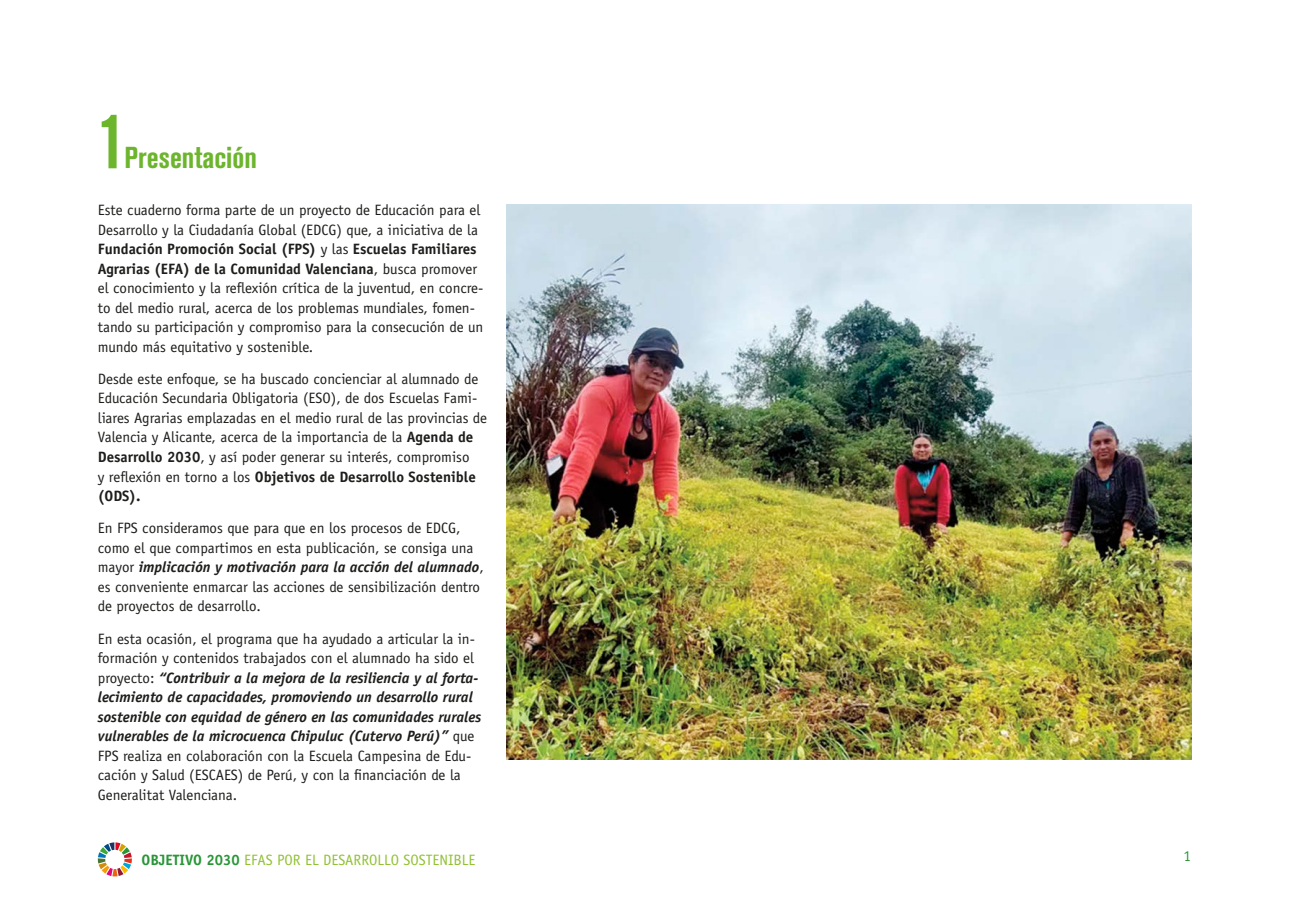
<style>
.page{position:relative;width:1289px;height:919px;background:#fff}
.page>*{position:absolute;margin:0;border:0;box-sizing:border-box;transform-origin:0 0}
.t1{font:700 condensed 30px "Akzidenz Grotesk BQ";color:#6cb52d}
.t2{font:15px/19.5px "Officina Sans Std";color:#1d1d1b}
.t3{font:15px "Officina Sans Std";color:#92c134}
.t4{font:15px "Officina Sans Std";color:#299638}
.s1{font-family:"Bebas";font-weight:400;font-stretch:normal;font-size:60px}
.s2{font-weight:700}
.s3{font-weight:700;font-style:italic}
.s4{font-weight:700;color:#299638}
</style>
<div class="page">
<svg style="left:98px;top:842px;width:34px;height:34px"></svg>
<img style="left:506px;top:204px;width:685px;height:555px">
<h1 class="t1" style="left:99px;top:141px;width:159px"><span class="s1">1</span> Presentación</h1>
<p class="t2" style="left:98px;top:200px;width:387px">Este cuaderno forma parte de un proyecto de Educación para el Desarrollo y la Ciudadanía Global (EDCG) que, a iniciativa de la <span class="s2">Fundación Promoción Social (FPS)</span> y las <span class="s2">Escuelas Familiares Agrarias (EFA) de la Comunidad Valenciana</span>, busca promover el conocimiento y la reflexión crítica de la juventud, en concre&shy;to del medio rural, acerca de los problemas mundiales, fomen&shy;tando su participación y compromiso para la consecución de un mundo más equitativo y sostenible.</p>
<p class="t2" style="left:98px;top:369px;width:391px">Desde este enfoque, se ha buscado concienciar al alumnado de Educación Secundaria Obligatoria (ESO), de dos Escuelas Fami&shy;liares Agrarias emplazadas en el medio rural de las provincias de Valencia y Alicante, acerca de la importancia de la <span class="s2">Agenda de Desarrollo 2030</span>, y así poder generar su interés, compromiso<br>y reflexión en torno a los <span class="s2">Objetivos de Desarrollo Sostenible (ODS).</span></p>
<p class="t2" style="left:98px;top:518px;width:387px">En FPS consideramos que para que en los procesos de EDCG, como el que compartimos en esta publicación, se consiga una mayor <span class="s3">implicación y motivación para la acción del alumnado</span>, es conveniente enmarcar las acciones de sensibilización dentro de proyectos de desarrollo.</p>
<p class="t2" style="left:98px;top:628px;width:385px">En esta ocasión, el programa que ha ayudado a articular la in&shy;formación y contenidos trabajados con el alumnado ha sido el proyecto: <span class="s3">“Contribuir a la mejora de la resiliencia y al forta&shy;lecimiento de capacidades, promoviendo un desarrollo rural sostenible con equidad de género en las comunidades rurales vulnerables de la microcuenca Chipuluc (Cutervo Perú)”</span> que FPS realiza en colaboración con la Escuela Campesina de Edu&shy;cación y Salud (ESCAES) de Perú, y con la financiación de la Generalitat Valenciana.</p>
<p class="t3" style="left:141px;top:851px;width:335px"><span class="s4">OBJETIVO 2030</span> EFAS POR EL DESARROLLO SOSTENIBLE</p>
<p class="t4" style="left:1183px;top:847px;width:9px">1</p>
</div>
